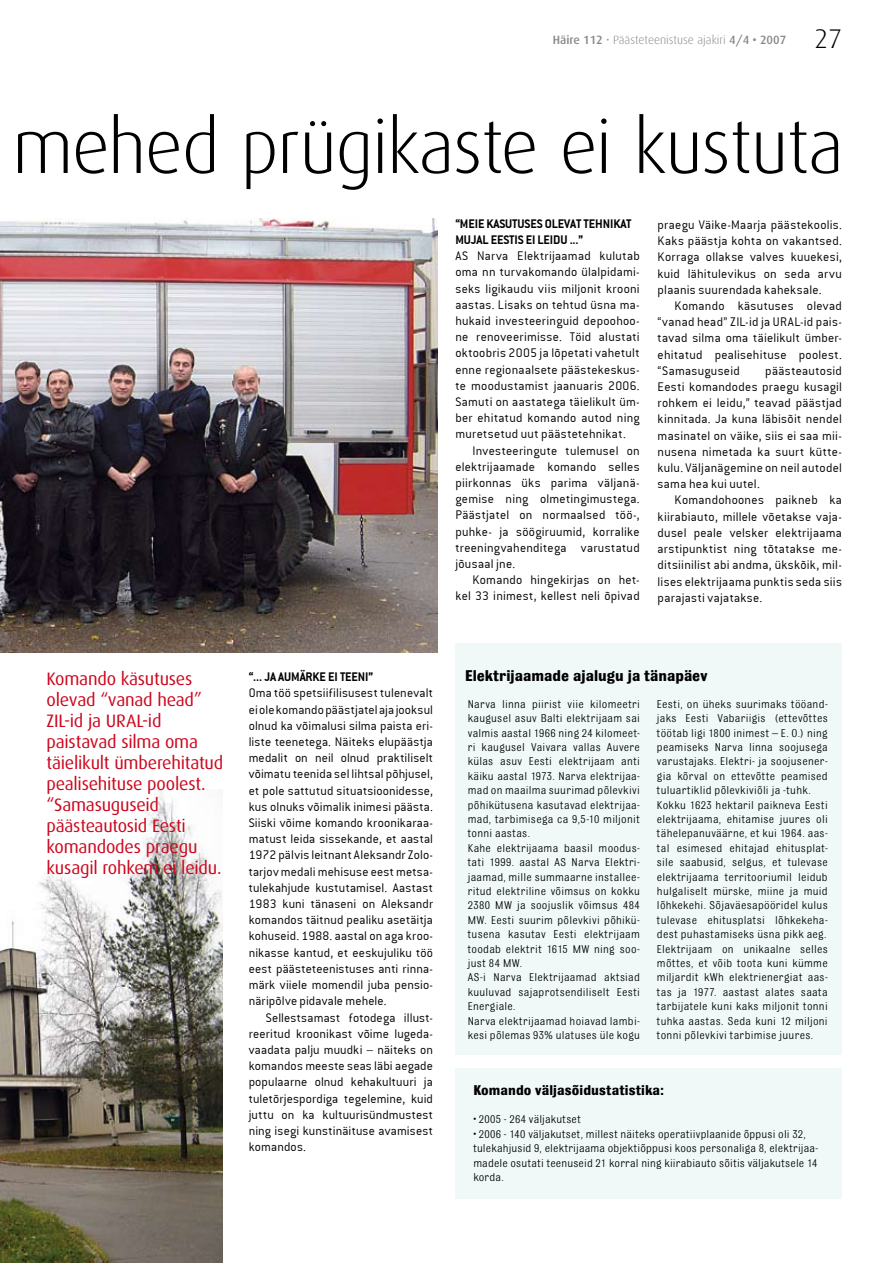
<style>
.page{position:relative;width:893px;height:1263px;background:#fff}
.page>*{position:absolute;margin:0;border:0;box-sizing:border-box;transform-origin:0 0}
.t1{font:300 75px "Dax";letter-spacing:-.02em;color:#000}
.t2{font:300 27px "Dax";color:#000}
.t3{font:18px/21px "Dax";letter-spacing:-.01em;color:#cc071e}
.t4{font:700 16.5px "Bulldog";color:#000}
.t5{font:700 15px "Bulldog";letter-spacing:.01em;color:#000}
.t6{font:13.5px/16.2px "Conduit ITCTT Light";letter-spacing:.015em;color:#000;text-align:justify}
.t7{font:13.5px/16.2px "Conduit ITCTT Bold";letter-spacing:-.01em;color:#000}
.t8{font:12px/14.4px "Bulldog";letter-spacing:.025em;color:#000}
.t9{font:300 12px "Dax";color:#878889}
.s1{font-weight:500}
</style>
<div class="page">
<div style="left:455px;top:643px;width:387px;height:411px;background:#f0f8f8"></div>
<div style="left:455px;top:1068px;width:387px;height:131px;background:#f0f8f8"></div>
<img style="left:0;top:789px;width:223px;height:474px">
<img style="left:0;top:218px;width:438px;height:434px">
<p class="t9" style="left:553px;top:34px;width:235px"><span class="s1">Häire 112</span> • Päästeteenistuse ajakiri <span class="s1">4/4 • 2007</span></p>
<h2 class="t2" style="left:814px;top:24px;width:29px">27</h2>
<h1 class="t1" style="left:12px;top:106px;width:833px">mehed prügikaste ei kustuta</h1>
<p class="t7" style="left:455px;top:215px;width:177px">“MEIE KASUTUSES OLEVAT TEHNIKAT<br>MUJAL EESTIS EI LEIDU ...”</p>
<p class="t6" style="left:455px;top:248px;width:186px">AS Narva Elektrijaamad kulutab oma nn turvakomando ülalpidami&shy;seks ligikaudu viis miljonit krooni aastas. Lisaks on tehtud üsna ma&shy;hukaid investeeringuid depoohoo&shy;ne renoveerimisse. Töid alustati oktoobris 2005 ja lõpetati vahetult enne regionaalsete päästekeskus&shy;te moodustamist jaanuaris 2006.<br>Samuti on aastatega täielikult üm&shy;ber ehitatud komando autod ning muretsetud uut päästetehnikat.</p>
<p class="t6" style="left:455px;top:442px;width:186px;text-indent:17px">Investeeringute tulemusel on elektrijaamade komando selles piirkonnas üks parima väljanä&shy;gemise ning olmetingimustega.<br>Päästjatel on normaalsed töö-, puhke- ja söögiruumid, korralike treeningvahenditega varustatud jõusaal jne.</p>
<p class="t6" style="left:455px;top:572px;width:186px;text-align:right">Komando hingekirjas on het&shy;kel 33 inimest, kellest neli õpivad</p>
<p class="t6" style="left:658px;top:217px;width:186px">praegu Väike-Maarja päästekoolis.<br>Kaks päästja kohta on vakantsed.<br>Korraga ollakse valves kuuekesi, kuid lähitulevikus on seda arvu plaanis suurendada kaheksale.</p>
<p class="t6" style="left:658px;top:298px;width:186px;text-indent:17px">Komando käsutuses olevad “vanad head” ZIL-id ja URAL-id pais&shy;tavad silma oma täielikult ümber&shy;ehitatud pealisehituse poolest. “Samasuguseid</p>
<p class="t6" style="left:658px;top:363px;width:186px;text-indent:108px">päästeautosid Eesti komandodes praegu kusagil rohkem ei leidu,” teavad päästjad kinnitada. Ja kuna läbisõit nendel masinatel on väike, siis ei saa mii&shy;nusena nimetada ka suurt kütte&shy;kulu. Väljanägemine on neil autodel sama hea kui uutel.</p>
<p class="t6" style="left:658px;top:492px;width:186px;text-indent:17px">Komandohoones paikneb ka kiirabiauto, millele võetakse vaja&shy;dusel peale velsker elektrijaama arstipunktist ning tõtatakse me&shy;ditsiinilist abi andma, ükskõik, mil&shy;lises elektrijaama punktis seda siis parajasti vajatakse.</p>
<h3 class="t3" style="left:47px;top:669px;width:178px">Komando käsutuses olevad “vanad head”<br>ZIL-id ja URAL-id paistavad silma oma täielikult ümberehitatud pealisehituse poolest. “Samasuguseid päästeautosid Eesti komandodes praegu kusagil rohkem ei leidu.</h3>
<p class="t7" style="left:249px;top:669px;width:126px">“... JA AUMÄRKE EI TEENI”</p>
<p class="t6" style="left:249px;top:685px;width:186px">Oma töö spetsiifilisusest tulenevalt ei ole komando päästjatel aja jooksul olnud ka võimalusi silma paista eri&shy;liste teenetega. Näiteks elupäästja medalit on neil olnud praktiliselt võimatu teenida sel lihtsal põhjusel, et pole sattutud situatsioonidesse, kus olnuks võimalik inimesi päästa.<br>Siiski võime komando kroonikaraa&shy;matust leida sissekande, et aastal 1972 pälvis leitnant Aleksandr Zolo&shy;tarjov medali mehisuse eest metsa&shy;tulekahjude kustutamisel. Aastast 1983 kuni tänaseni on Aleksandr komandos täitnud pealiku asetäitja kohuseid. 1988. aastal on aga kroo&shy;nikasse kantud, et eeskujuliku töö eest päästeteenistuses anti rinna&shy;märk viiele momendil juba pensio&shy;näripõlve pidavale mehele.</p>
<p class="t6" style="left:249px;top:1009px;width:186px;text-indent:17px">Sellestsamast fotodega illust&shy;reeritud kroonikast võime lugeda&shy;vaadata palju muudki – näiteks on komandos meeste seas läbi aegade populaarne olnud kehakultuuri ja tuletõrjespordiga tegelemine, kuid juttu on ka kultuurisündmustest ning isegi kunstinäituse avamisest komandos.</p>
<p class="t4" style="left:465px;top:667px;width:244px">Elektrijaamade ajalugu ja tänapäev</p>
<p class="t8" style="left:468px;top:697px;width:174px">Narva linna piirist viie kilomeetri kaugusel asuv Balti elektrijaam sai valmis aastal 1966 ning 24 kilomeet&shy;ri kaugusel Vaivara vallas Auvere külas asuv Eesti elektrijaam anti käiku aastal 1973. Narva elektrijaa&shy;mad on maailma suurimad põlevkivi põhikütusena kasutavad elektrijaa&shy;mad, tarbimisega ca 9,5-10 miljonit tonni aastas.<br>Kahe elektrijaama baasil moodus&shy;tati 1999. aastal AS Narva Elektri&shy;jaamad, mille summaarne installee&shy;ritud elektriline võimsus on kokku<br>2380 MW ja soojuslik võimsus 484<br>MW. Eesti suurim põlevkivi põhikü&shy;tusena kasutav Eesti elektrijaam toodab elektrit 1615 MW ning soo&shy;just 84 MW.<br>AS-i Narva Elektrijaamad aktsiad kuuluvad sajaprotsendiliselt Eesti<br>Energiale.<br>Narva elektrijaamad hoiavad lambi&shy;kesi põlemas 93% ulatuses üle kogu</p>
<p class="t8" style="left:657px;top:697px;width:172px">Eesti, on üheks suurimaks tööand&shy;jaks Eesti Vabariigis (ettevõttes töötab ligi 1800 inimest – E. O.) ning peamiseks Narva linna soojusega varustajaks. Elektri- ja soojusener&shy;gia kõrval on ettevõtte peamised tuluartiklid põlevkiviõli ja -tuhk.<br>Kokku 1623 hektaril paikneva Eesti elektrijaama, ehitamise juures oli tähelepanuväärne, et kui 1964. aas&shy;tal esimesed ehitajad ehitusplat&shy;sile saabusid, selgus, et tulevase elektrijaama territooriumil leidub hulgaliselt mürske, miine ja muid lõhkekehi. Sõjaväesapööridel kulus tulevase ehitusplatsi lõhkekeha&shy;dest puhastamiseks üsna pikk aeg.<br>Elektrijaam on unikaalne selles mõttes, et võib toota kuni kümme miljardit kWh elektrienergiat aas&shy;tas ja 1977. aastast alates saata tarbijatele kuni kaks miljonit tonni tuhka aastas. Seda kuni 12 miljoni tonni põlevkivi tarbimise juures.</p>
<p class="t5" style="left:473px;top:1082px;width:192px">Komando väljasõidustatistika:</p>
<p class="t8" style="left:473px;top:1112px;width:109px">• 2005 - 264 väljakutset</p>
<p class="t8" style="left:473px;top:1126px;width:346px">• 2006 - 140 väljakutset, millest näiteks operatiivplaanide õppusi oli 32, tulekahjusid 9, elektrijaama objektiõppusi koos personaliga 8, elektrijaa&shy;madele osutati teenuseid 21 korral ning kiirabiauto sõitis väljakutsele 14 korda.</p>
</div>
